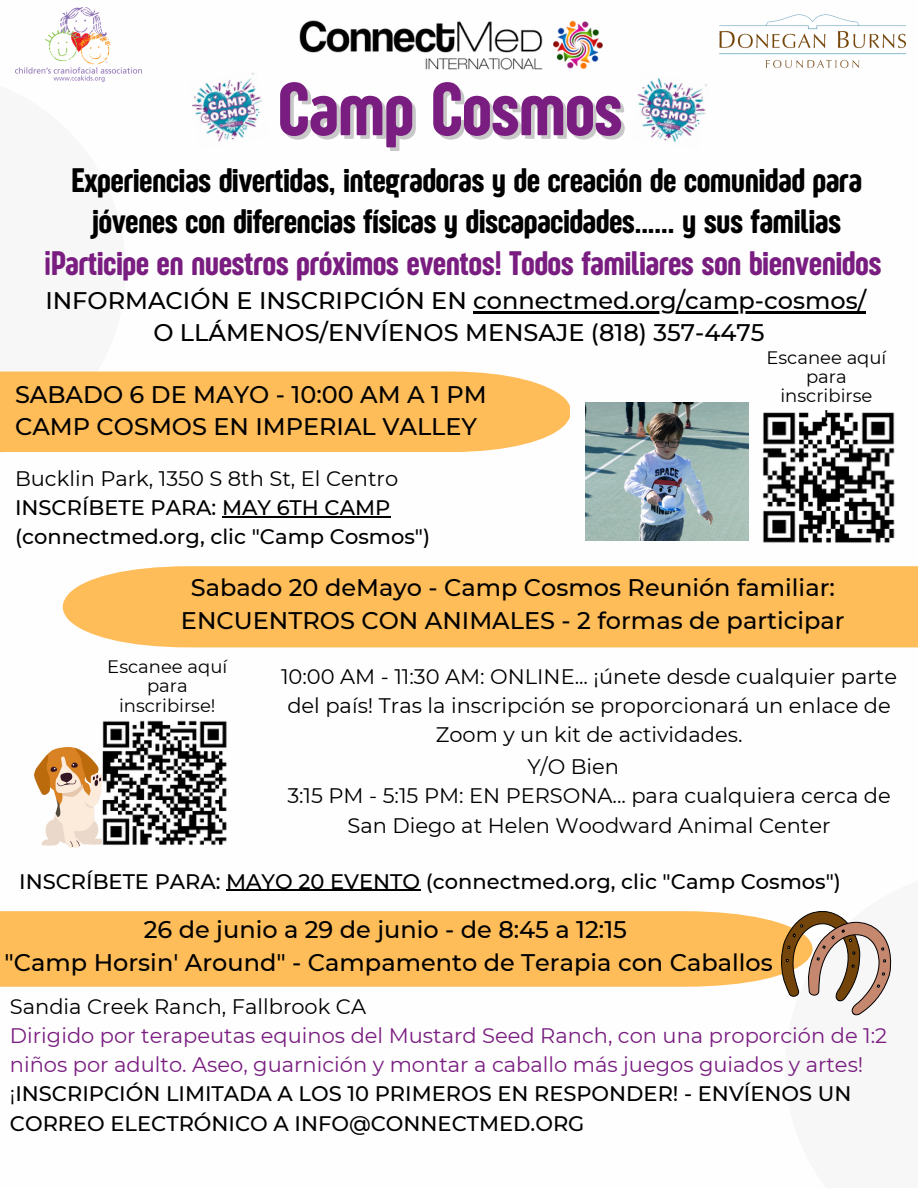
<style>
.page{position:relative;width:918px;height:1188px;background:#fff}
.page>*{position:absolute;margin:0;border:0;box-sizing:border-box;transform-origin:0 0}
.t1{font:77.4px "Sugo Pro Display";color:#791d80}
.t2{font:35.25px/41.7px "Sugo Pro Display";color:#000;text-align:center}
.t3{font:35.25px "Sugo Pro Display";color:#791d80}
.t4{font:500 24px/32.7px "Montserrat";color:#000;text-align:center}
.t5{font:22.5px "Montserrat";color:#000}
.t6{font:21px/29.2px "Montserrat";color:#000;text-align:center}
.t7{font:21px/29.2px "Montserrat";color:#791d80}
.t8{font:500 21px/29.2px "Montserrat";color:#000}
.t9{font:18px/19.2px "Montserrat";color:#000;text-align:center}
.s1{color:#000}
.s2{font-weight:500;color:#000}
</style>
<div class="page">
<div style="left:0;top:72px;width:126px;height:395px;background:#f7f7f7"></div>
<div style="left:785px;top:870px;width:133px;height:318px;background:#f7f7f7"></div>
<img style="left:299px;top:20px;width:304px;height:50px">
<img style="left:15px;top:7px;width:126px;height:75px">
<img style="left:719px;top:14px;width:188px;height:55px">
<img style="left:34px;top:747px;width:69px;height:101px">
<div style="left:0;top:372px;width:570px;height:80px;background:#ffbd59"></div>
<div style="left:63px;top:566px;width:855px;height:81px;background:#ffbd59"></div>
<div style="left:0;top:911px;width:777px;height:76px;background:#ffbd59"></div>
<svg style="left:777px;top:911px;width:115px;height:105px"></svg>
<img style="left:585px;top:402px;width:163px;height:139px">
<img style="left:762px;top:412px;width:133px;height:131px">
<img style="left:103px;top:720px;width:124px;height:126px">
<img style="left:192px;top:72px;width:70px;height:70px">
<hr style="left:226px;top:890px;width:194px;height:1px;background:#000">
<hr style="left:473px;top:311px;width:393px;height:2px;background:#000">
<hr style="left:222px;top:516px;width:168px;height:1px;background:#000">
<img style="left:637px;top:78px;width:70px;height:65px">
<h1 class="t1" style="left:278px;top:65px;width:345px">Camp Cosmos</h1>
<h2 class="t2" style="left:71px;top:159px;width:792px">Experiencias divertidas, integradoras y de creación de comunidad para jóvenes con diferencias físicas y discapacidades...... y sus familias</h2>
<h2 class="t3" style="left:44px;top:243px;width:839px">¡Participe en nuestros próximos eventos! Todos familiares son bienvenidos</h2>
<p class="t4" style="left:45px;top:284px;width:822px">INFORMACIÓN E INSCRIPCIÓN EN connectmed.org/camp-cosmos/<br>O LLÁMENOS/ENVÍENOS MENSAJE (818) 357-4475</p>
<p class="t4" style="left:15px;top:378px;width:473px;text-align:left">SABADO 6 DE MAYO - 10:00 AM A 1 PM<br>CAMP COSMOS EN IMPERIAL VALLEY</p>
<p class="t6" style="left:15px;top:463px;width:385px">Bucklin Park, 1350 S 8th St, El Centro</p>
<p class="t8" style="left:15px;top:493px;width:417px">INSCRÍBETE PARA: MAY 6TH CAMP (connectmed.org, clic "Camp Cosmos")</p>
<p class="t9" style="left:766px;top:348px;width:122px">Escanee aquí para inscribirse</p>
<p class="t5" style="left:824px;top:404px;width:7px">!</p>
<p class="t4" style="left:181px;top:571px;width:665px">Sabado 20 deMayo - Camp Cosmos Reunión familiar:<br>ENCUENTROS CON ANIMALES - 2 formas de participar</p>
<p class="t9" style="left:107px;top:657px;width:122px">Escanee aquí para inscribirse!</p>
<p class="t6" style="left:281px;top:662px;width:618px">10:00 AM - 11:30 AM: ONLINE... ¡únete desde cualquier parte del país! Tras la inscripción se proporcionará un enlace de<br>Zoom y un kit de actividades.</p>
<p class="t6" style="left:527px;top:752px;width:93px">Y/O Bien</p>
<p class="t6" style="left:287px;top:781px;width:605px">3:15 PM - 5:15 PM: EN PERSONA... para cualquiera cerca de<br>San Diego at Helen Woodward Animal Center</p>
<p class="t8" style="left:19px;top:866px;width:823px">INSCRÍBETE PARA: MAYO 20 EVENTO (connectmed.org, clic "Camp Cosmos")</p>
<p class="t4" style="left:4px;top:913px;width:770px">26 de junio a 29 de junio - de 8:45 a 12:15<br>"Camp Horsin' Around" - Campamento de Terapia con Caballos</p>
<p class="t6" style="left:10px;top:992px;width:358px">Sandia Creek Ranch, Fallbrook CA</p>
<p class="t7" style="left:10px;top:1021px;width:879px">Dirigido por terapeutas equinos del Mustard Seed Ranch, con una proporción de 1:2 niños por adulto. Aseo, guarnición y montar a caballo más juegos guiados y artes! <span class="s1">¡</span><span class="s2">INSCRIPCIÓN LIMITADA A LOS 10 PRIMEROS EN RESPONDER! - ENVÍENOS UN CORREO ELECTRÓNICO A INFO@CONNECTMED.ORG</span></p>
</div>
